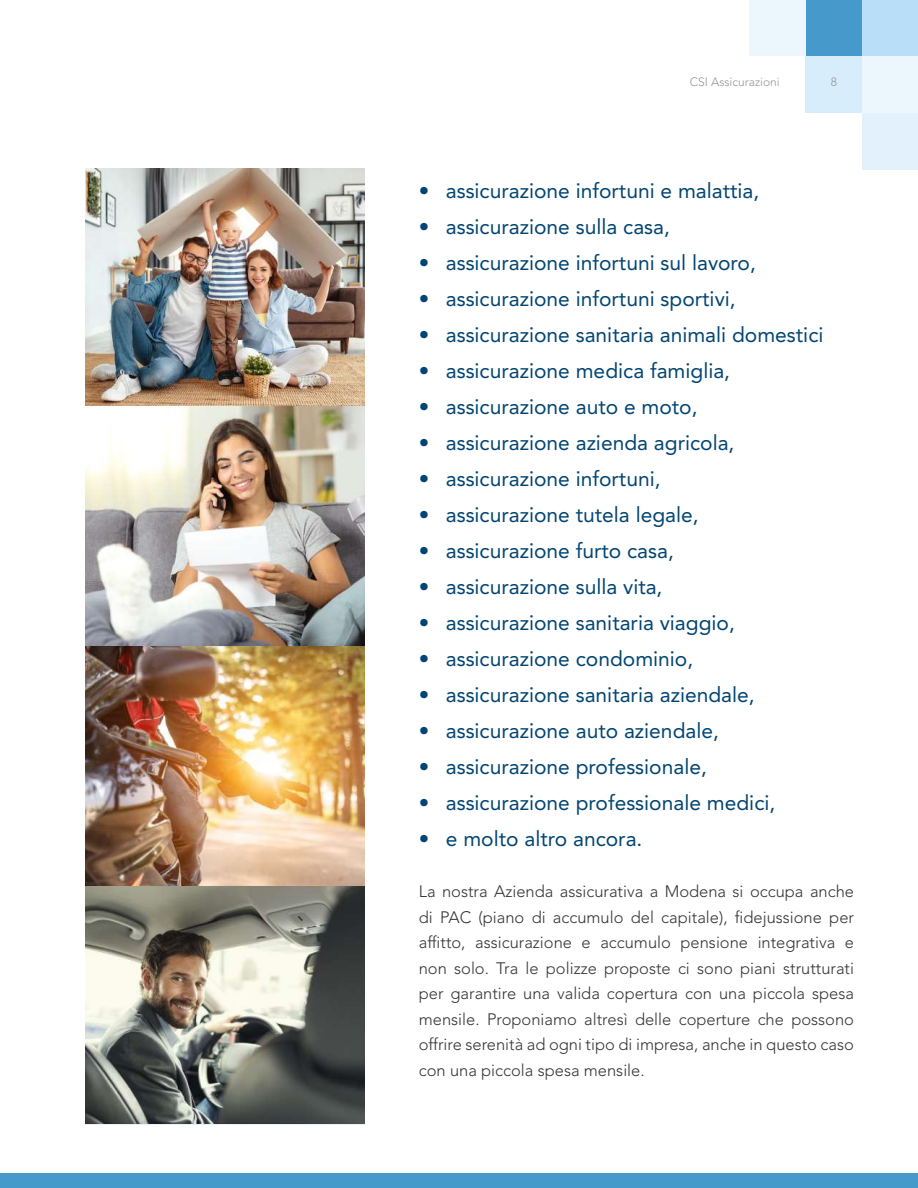
<style>
.page{position:relative;width:918px;height:1188px;background:#fff}
.page>*{position:absolute;margin:0;border:0;box-sizing:border-box;transform-origin:0 0}
.t1{font:21px "Avenir LT Std";color:#034572}
.t2{font:300 16.5px/25.5px "Avenir LT Std";color:#363536;text-align:justify}
.t3{font:300 12px "Avenir LT Std";color:#949699}
</style>
<div class="page">
<div style="left:0;top:1174px;width:918px;height:14px;background:#4197ca"></div>
<div style="left:805px;top:0;width:57px;height:56px;background:#4197ca"></div>
<div style="left:862px;top:56px;width:56px;height:57px;background:#ecf6fd"></div>
<div style="left:749px;top:0;width:56px;height:56px;background:#ecf6fd"></div>
<div style="left:862px;top:113px;width:56px;height:56px;background:#e2f1fc"></div>
<div style="left:805px;top:56px;width:57px;height:57px;background:#d8edfb"></div>
<div style="left:862px;top:0;width:56px;height:56px;background:#b7dff7"></div>
<img style="left:85px;top:169px;width:279px;height:238px">
<img style="left:85px;top:885px;width:279px;height:239px">
<img style="left:85px;top:407px;width:279px;height:239px">
<img style="left:85px;top:646px;width:279px;height:239px">
<p class="t3" style="left:690px;top:75px;width:92px">CSI Assicurazioni</p>
<p class="t3" style="left:831px;top:75px;width:8px">8</p>
<p class="t1" style="left:419px;top:179px;width:342px">• assicurazione infortuni e malattia,</p>
<p class="t1" style="left:419px;top:215px;width:253px">• assicurazione sulla casa,</p>
<p class="t1" style="left:419px;top:251px;width:339px">• assicurazione infortuni sul lavoro,</p>
<p class="t1" style="left:419px;top:286px;width:318px">• assicurazione infortuni sportivi,</p>
<p class="t1" style="left:419px;top:322px;width:406px">• assicurazione sanitaria animali domestici</p>
<p class="t1" style="left:419px;top:358px;width:313px">• assicurazione medica famiglia,</p>
<p class="t1" style="left:419px;top:394px;width:280px">• assicurazione auto e moto,</p>
<p class="t1" style="left:419px;top:430px;width:317px">• assicurazione azienda agricola,</p>
<p class="t1" style="left:419px;top:466px;width:243px">• assicurazione infortuni,</p>
<p class="t1" style="left:419px;top:502px;width:281px">• assicurazione tutela legale,</p>
<p class="t1" style="left:419px;top:538px;width:257px">• assicurazione furto casa,</p>
<p class="t1" style="left:419px;top:574px;width:245px">• assicurazione sulla vita,</p>
<p class="t1" style="left:419px;top:610px;width:318px">• assicurazione sanitaria viaggio,</p>
<p class="t1" style="left:419px;top:646px;width:276px">• assicurazione condominio,</p>
<p class="t1" style="left:419px;top:682px;width:337px">• assicurazione sanitaria aziendale,</p>
<p class="t1" style="left:419px;top:718px;width:302px">• assicurazione auto aziendale,</p>
<p class="t1" style="left:419px;top:754px;width:290px">• assicurazione professionale,</p>
<p class="t1" style="left:419px;top:790px;width:358px">• assicurazione professionale medici,</p>
<p class="t1" style="left:419px;top:826px;width:225px">• e molto altro ancora.</p>
<p class="t2" style="left:419px;top:879px;width:437px">La nostra Azienda assicurativa a Modena si occupa anche di PAC (piano di accumulo del capitale), fidejussione per affitto, assicurazione e accumulo pensione integrativa e non solo. Tra le polizze proposte ci sono piani strutturati per garantire una valida copertura con una piccola spesa mensile. Proponiamo altresì delle coperture che possono offrire serenità ad ogni tipo di impresa, anche in questo caso con una piccola spesa mensile.</p>
</div>
